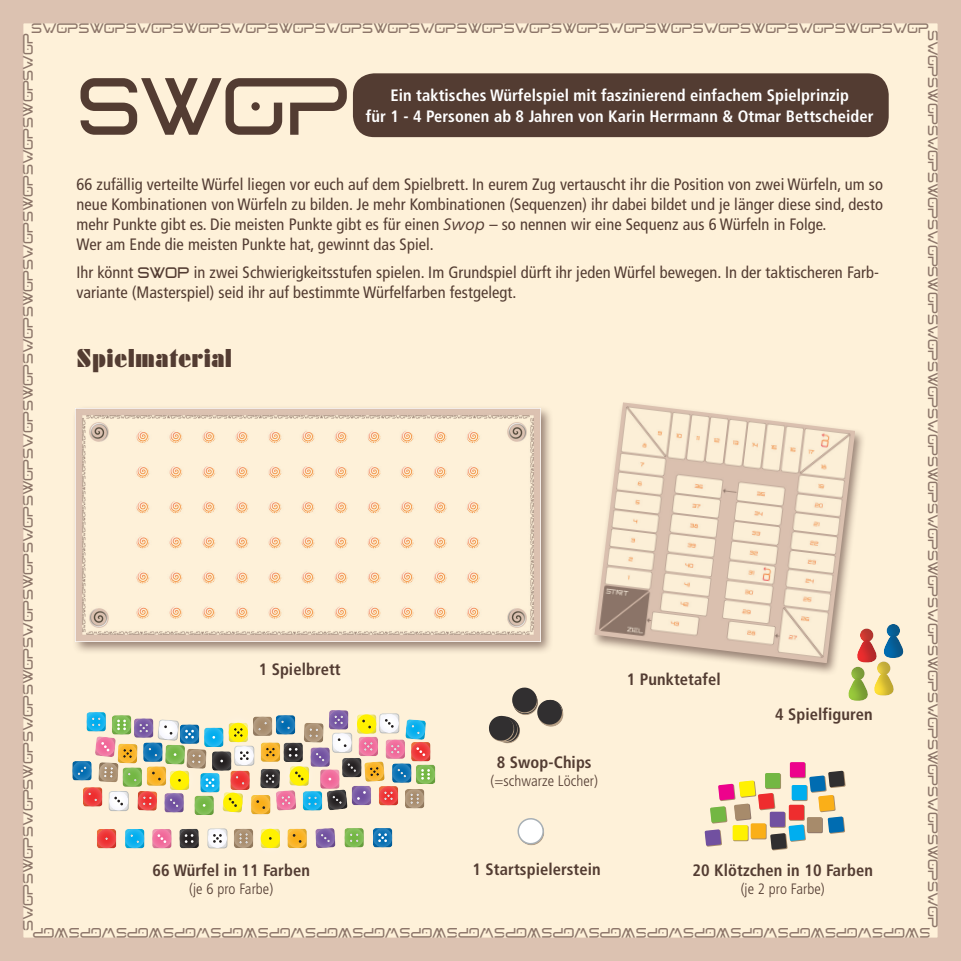
<style>
.page{position:relative;width:961px;height:961px;background:#fff}
.page>*{position:absolute;margin:0;border:0;box-sizing:border-box;transform-origin:0 0}
.t1{font:79.5px "Netron";color:#533c32}
.t2{font:27px "Futura Bla D";letter-spacing:.005em;color:#533c32}
.t3{font:condensed 16.5px/19.8px "Frutiger LT Std";letter-spacing:.005em;color:#533c32}
.t4{font:700 condensed 16.5px/21px "Frutiger LT Std";letter-spacing:.005em;color:#fff;text-align:center}
.t5{font:700 condensed 16.5px "Frutiger LT Std";letter-spacing:.005em;color:#533c32}
.t6{font:300 condensed 15px "Frutiger LT Std";letter-spacing:.005em;color:#533c32}
.t7{font:13.5px "Netron";letter-spacing:-.025em;color:#8d766a}
.s1{font-family:"Frutiger Neue LT Pro";font-style:italic;font-stretch:normal}
.s2{font-family:"Netron";font-stretch:normal;font-size:15px}
</style>
<div class="page">
<div style="left:12px;top:12px;width:937px;height:937px;background:#fef1d9"></div>
<div style="left:0;top:0;width:961px;height:961px;border:23px solid #dcc2b1"></div>
<div style="left:353px;top:73px;width:536px;height:64px;background:#533c32;border-radius:21px"></div>
<div style="left:71px;top:404px;width:482px;height:250px;background:#8d766a;opacity:.9"></div>
<img style="left:76px;top:409px;width:464px;height:233px">
<div style="left:589px;top:399px;width:276px;height:277px;background:#8d766a;opacity:.9"></div>
<img style="left:594px;top:402px;width:261px;height:261px">
<div style="left:857px;top:628px;width:22px;height:36px;background:#231f20;opacity:.3"></div>
<svg style="left:848px;top:629px;width:46px;height:72px"></svg>
<div style="left:883px;top:624px;width:22px;height:36px;background:#231f20;opacity:.3"></div>
<svg style="left:489px;top:687px;width:75px;height:57px"></svg>
<div style="left:790px;top:762px;width:15px;height:15px;background:#ed028c;border-radius:2px"></div>
<svg style="left:705px;top:771px;width:141px;height:80px"></svg>
<svg style="left:517px;top:818px;width:27px;height:28px"></svg>
<div style="left:415px;top:764px;width:22px;height:22px;background:#231f20;opacity:.2"></div>
<div style="left:414px;top:762px;width:21px;height:22px;background:#fff;opacity:.34"></div>
<div style="left:410px;top:741px;width:23px;height:22px;background:#231f20;opacity:.2"></div>
<div style="left:378px;top:711px;width:21px;height:22px;background:#fff101;opacity:.08"></div>
<div style="left:327px;top:707px;width:22px;height:23px;background:#fff;opacity:.34"></div>
<div style="left:333px;top:714px;width:11px;height:11px;background:#7a5ba6"></div>
<div style="left:85px;top:709px;width:21px;height:23px;background:#fff;opacity:.34"></div>
<div style="left:71px;top:760px;width:22px;height:22px;background:#231f20;opacity:.2"></div>
<div style="left:72px;top:759px;width:22px;height:21px;background:#fff;opacity:.34"></div>
<div style="left:76px;top:764px;width:12px;height:12px;background:#231f20;opacity:.2"></div>
<svg style="left:78px;top:715px;width:352px;height:134px"></svg>
<p class="t7" style="left:31px;top:19px;width:900px">SWOPSWOPSWOPSWOPSWOPSWOPSWOPSWOPSWOPSWOPSWOPSWOPSWOPSWOPSWOPSWOPSWOPSWOPSWOP</p>
<p class="t7" style="left:942px;top:30px;width:900px;rotate:90deg">SWOPSWOPSWOPSWOPSWOPSWOPSWOPSWOPSWOPSWOPSWOPSWOPSWOPSWOPSWOPSWOPSWOPSWOPSWOP</p>
<p class="t7" style="left:19px;top:931px;width:900px;rotate:-90deg">SWOPSWOPSWOPSWOPSWOPSWOPSWOPSWOPSWOPSWOPSWOPSWOPSWOPSWOPSWOPSWOPSWOPSWOPSWOP</p>
<h1 class="t1" style="left:77px;top:52px;width:276px">SWOP</h1>
<p class="t4" style="left:366px;top:84px;width:509px">Ein taktisches Würfelspiel mit faszinierend einfachem Spielprinzip<br>für 1 - 4 Personen ab 8 Jahren von Karin Herrmann &amp; Otmar Bettscheider</p>
<p class="t3" style="left:77px;top:175px;width:808px">66 zufällig verteilte Würfel liegen vor euch auf dem Spielbrett. In eurem Zug vertauscht ihr die Position von zwei Würfeln, um so neue Kombinationen von Würfeln zu bilden. Je mehr Kombinationen (Sequenzen) ihr dabei bildet und je länger diese sind, desto mehr Punkte gibt es. Die meisten Punkte gibt es für einen <span class="s1">Swop</span> – so nennen wir eine Sequenz aus 6 Würfeln in Folge.<br>Wer am Ende die meisten Punkte hat, gewinnt das Spiel.</p>
<p class="t3" style="left:77px;top:262px;width:804px">Ihr könnt <span class="s2">SWOP</span> in zwei Schwierigkeitsstufen spielen. Im Grundspiel dürft ihr jeden Würfel bewegen. In der taktischeren Farb&shy;variante (Masterspiel) seid ihr auf bestimmte Würfelfarben festgelegt.</p>
<h2 class="t2" style="left:77px;top:342px;width:157px">Spielmaterial</h2>
<p class="t5" style="left:259px;top:660px;width:84px">1 Spielbrett</p>
<p class="t5" style="left:627px;top:669px;width:95px">1 Punktetafel</p>
<p class="t5" style="left:775px;top:705px;width:99px">4 Spielfiguren</p>
<p class="t5" style="left:497px;top:752px;width:96px">8 Swop-Chips</p>
<p class="t6" style="left:491px;top:772px;width:109px">(=schwarze Löcher)</p>
<p class="t5" style="left:473px;top:860px;width:130px">1 Startspielerstein</p>
<p class="t5" style="left:693px;top:860px;width:182px">20 Klötzchen in 10 Farben</p>
<p class="t6" style="left:741px;top:880px;width:86px">(je 2 pro Farbe)</p>
<p class="t5" style="left:153px;top:860px;width:159px">66 Würfel in 11 Farben</p>
<p class="t6" style="left:189px;top:880px;width:86px">(je 6 pro Farbe)</p>
<p class="t7" style="left:930px;top:942px;width:900px;rotate:-180deg">SWOPSWOPSWOPSWOPSWOPSWOPSWOPSWOPSWOPSWOPSWOPSWOPSWOPSWOPSWOPSWOPSWOPSWOPSWOP</p>
</div>
